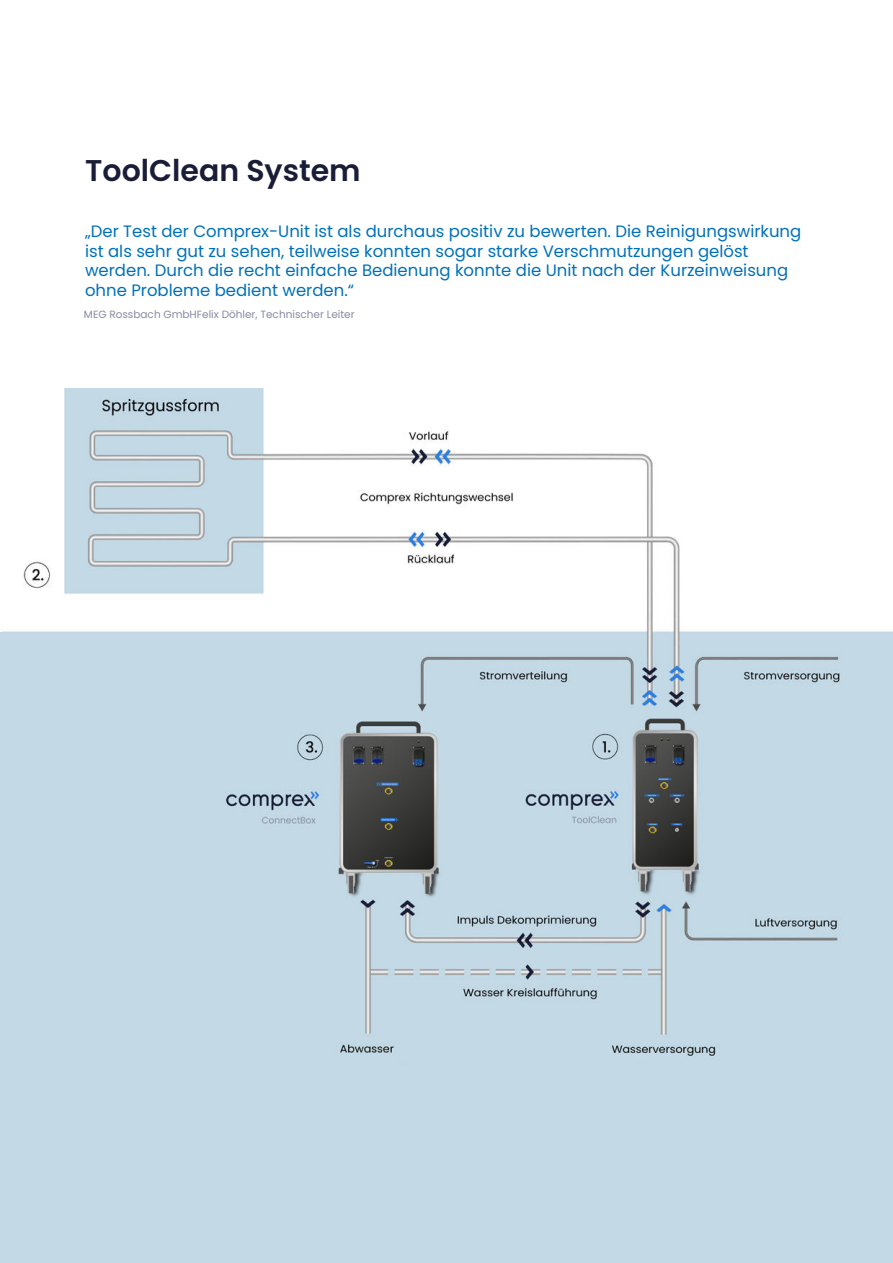
<style>
.page{position:relative;width:893px;height:1263px;background:#fff}
.page>*{position:absolute;margin:0;border:0;box-sizing:border-box;transform-origin:0 0}
.t1{font:600 30px "Poppins";color:#1a1d38}
.t2{font:16.5px/19.8px "Poppins";color:#0071b9}
.t3{font:10.5px "Poppins";color:#868b9f}
</style>
<div class="page">
<div style="left:0;top:633px;width:893px;height:630px;background:#c3d9e5"></div>
<img style="left:2px;top:388px;width:891px;height:668px">
<h1 class="t1" style="left:85px;top:158px;width:277px">ToolClean System</h1>
<p class="t2" style="left:85px;top:221px;width:718px">„Der Test der Comprex-Unit ist als durchaus positiv zu bewerten. Die Reinigungswirkung ist als sehr gut zu sehen, teilweise konnten sogar starke Verschmutzungen gelöst werden. Durch die recht einfache Bedienung konnte die Unit nach der Kurzeinweisung ohne Probleme bedient werden.“</p>
<p class="t3" style="left:84px;top:308px;width:272px">MEG Rossbach GmbHFelix Döhler, Technischer Leiter</p>
</div>
